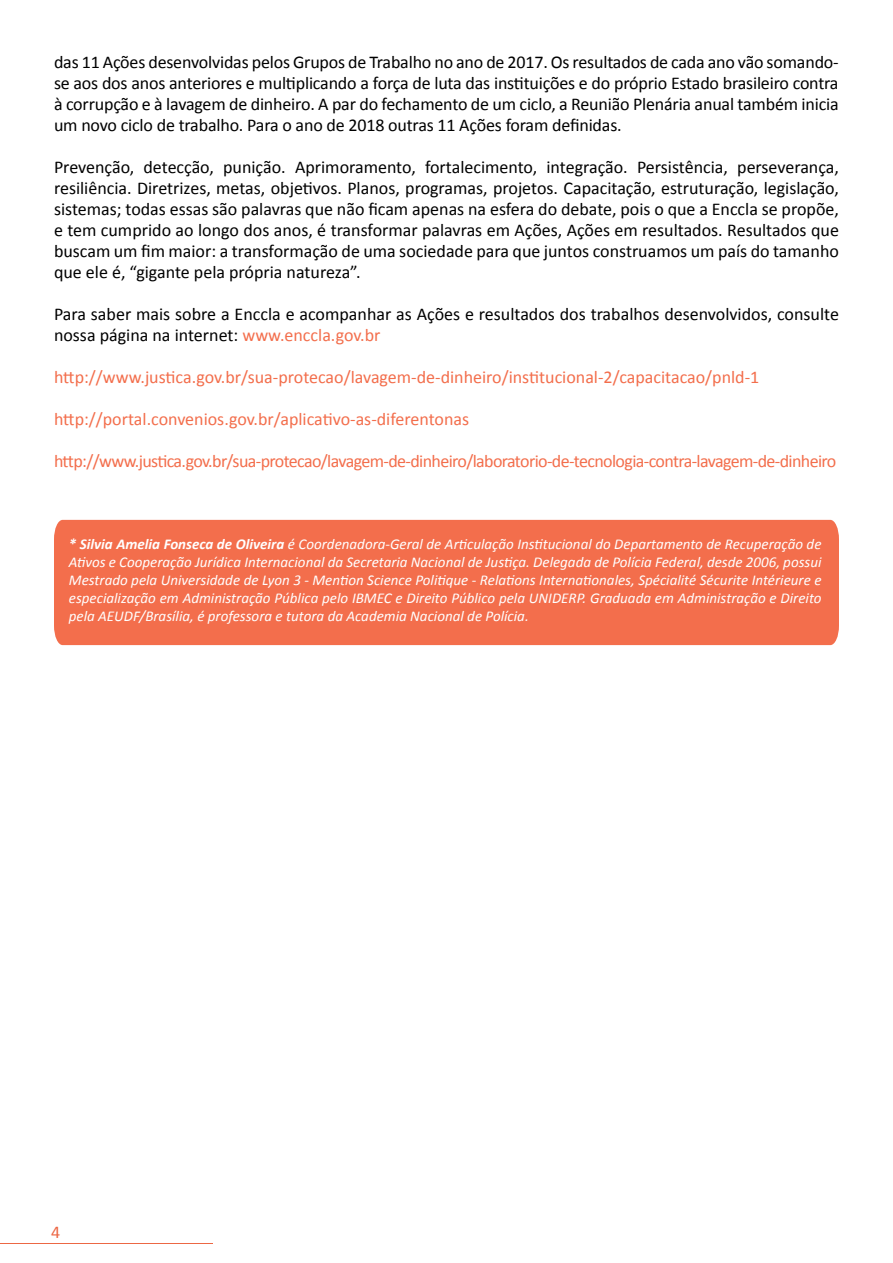
<style>
.page{position:relative;width:893px;height:1263px;background:#fff}
.page>*{position:absolute;margin:0;border:0;box-sizing:border-box;transform-origin:0 0}
.t1{font:18px/21px "Calibri";color:#000;text-align:justify}
.t2{font:18px "Calibri";letter-spacing:-.01em;color:#f36e4c}
.t3{font:18px "Calibri";letter-spacing:-.035em;color:#f36e4c}
.t4{font:18px "Calibri";color:#ec6744}
.t5{font:italic 15px/18px "Calibri";color:#fff;text-align:justify}
.s1{color:#f36e4c}
.s2{font-weight:700}
</style>
<div class="page">
<hr style="left:0;top:1243px;width:213px;height:1px;background:#ec6744">
<div style="left:54px;top:520px;width:785px;height:125px;background:#f36e4c"></div>
<p class="t1" style="left:54px;top:51px;width:786px">das 11 Ações desenvolvidas pelos Grupos de Trabalho no ano de 2017. Os resultados de cada ano vão somando&shy;se aos dos anos anteriores e multiplicando a força de luta das instituições e do próprio Estado brasileiro contra à corrupção e à lavagem de dinheiro. A par do fechamento de um ciclo, a Reunião Plenária anual também inicia um novo ciclo de trabalho. Para o ano de 2018 outras 11 Ações foram definidas.</p>
<p class="t1" style="left:54px;top:156px;width:786px">Prevenção, detecção, punição. Aprimoramento, fortalecimento, integração. Persistência, perseverança, resiliência. Diretrizes, metas, objetivos. Planos, programas, projetos. Capacitação, estruturação, legislação, sistemas; todas essas são palavras que não ficam apenas na esfera do debate, pois o que a Enccla se propõe, e tem cumprido ao longo dos anos, é transformar palavras em Ações, Ações em resultados. Resultados que buscam um fim maior: a transformação de uma sociedade para que juntos construamos um país do tamanho que ele é, “gigante pela própria natureza”.</p>
<p class="t1" style="left:54px;top:303px;width:786px">Para saber mais sobre a Enccla e acompanhar as Ações e resultados dos trabalhos desenvolvidos, consulte nossa página na internet: <span class="s1">www.enccla.gov.br</span></p>
<p class="t2" style="left:54px;top:365px;width:707px">http://www.justica.gov.br/sua-protecao/lavagem-de-dinheiro/institucional-2/capacitacao/pnld-1</p>
<p class="t2" style="left:54px;top:407px;width:417px">http://portal.convenios.gov.br/aplicativo-as-diferentonas</p>
<p class="t3" style="left:54px;top:449px;width:784px">http://www.justica.gov.br/sua-protecao/lavagem-de-dinheiro/laboratorio-de-tecnologia-contra-lavagem-de-dinheiro</p>
<p class="t5" style="left:69px;top:534px;width:754px"><span class="s2">* Silvia Amelia Fonseca de Oliveira</span> é Coordenadora-Geral de Articulação Institucional do Departamento de Recuperação de Ativos e Cooperação Jurídica Internacional da Secretaria Nacional de Justiça. Delegada de Polícia Federal, desde 2006, possui Mestrado pela Universidade de Lyon 3 - Mention Science Politique - Relations Internationales, Spécialité Sécurite Intérieure e especialização em Administração Pública pelo IBMEC e Direito Público pela UNIDERP. Graduada em Administração e Direito pela AEUDF/Brasília, é professora e tutora da Academia Nacional de Polícia.</p>
<p class="t4" style="left:51px;top:1221px;width:11px">4</p>
</div>
